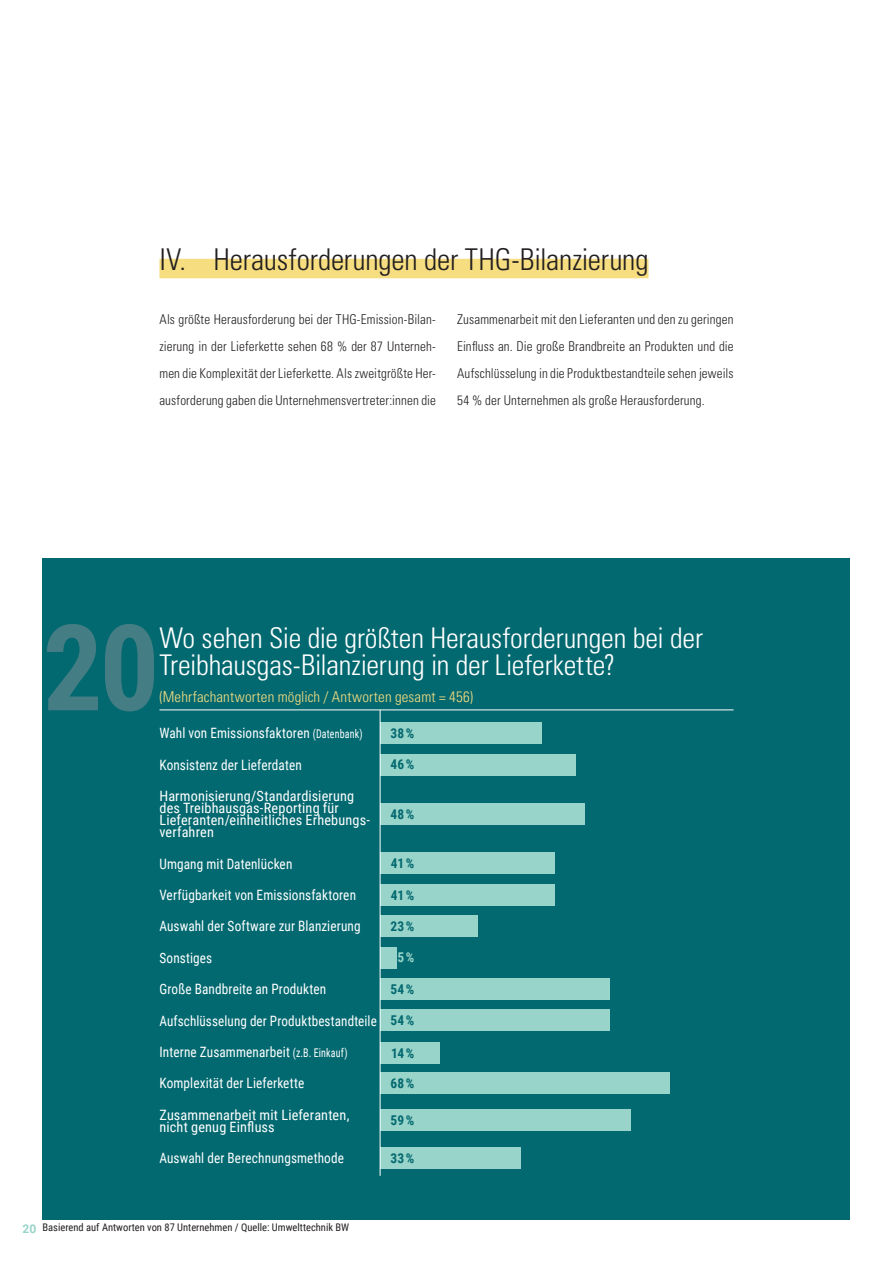
<style>
.page{position:relative;width:893px;height:1263px;background:#fff}
.page>*{position:absolute;margin:0;border:0;box-sizing:border-box;transform-origin:0 0}
.t1{font:700 119.85px "Roboto Condensed";color:#457d85}
.t2{font:300 condensed 30px "Univers LT Std";letter-spacing:-.005em;color:#231f20}
.t3{font:300 condensed 28.5px/27px "Univers LT Std";letter-spacing:-.005em;color:#fff}
.t4{font:300 condensed 15px "Univers LT Std";letter-spacing:.01em;color:#f6dd80}
.t5{font:14.25px "Roboto Condensed";letter-spacing:.01em;color:#fff;scale:.93 1}
.t6{font:14.25px/12px "Roboto Condensed";letter-spacing:.01em;color:#fff}
.t7{font:14.25px "Roboto Condensed";letter-spacing:.01em;color:#fff;scale:.92 1}
.t8{font:300 condensed 13.5px/27px "Univers LT Std";letter-spacing:.01em;color:#231f20;text-align:justify}
.t9{font:700 13.5px "Roboto Condensed";letter-spacing:.015em;color:#036970}
.t10{font:700 13.5px "Roboto Condensed";color:#98d4c9}
.t11{font:10.5px "Roboto Condensed";color:#231f20}
.s1{font-size:12px}
.s2{font-family:"Roboto";font-weight:700;font-size:12px;color:#98d4c9}
</style>
<div class="page">
<div style="left:159px;top:259px;width:489px;height:19px;background:#f6dd80"></div>
<div style="left:43px;top:558px;width:807px;height:662px;background:#036970"></div>
<div style="left:381px;top:723px;width:161px;height:21px;background:#98d4c9"></div>
<div style="left:381px;top:754px;width:195px;height:21px;background:#98d4c9"></div>
<div style="left:381px;top:803px;width:204px;height:22px;background:#98d4c9"></div>
<div style="left:381px;top:978px;width:229px;height:22px;background:#98d4c9"></div>
<div style="left:381px;top:1010px;width:229px;height:21px;background:#98d4c9"></div>
<div style="left:381px;top:1072px;width:289px;height:22px;background:#98d4c9"></div>
<div style="left:381px;top:1109px;width:250px;height:22px;background:#98d4c9"></div>
<div style="left:381px;top:1147px;width:140px;height:22px;background:#98d4c9"></div>
<div style="left:381px;top:853px;width:174px;height:21px;background:#98d4c9"></div>
<div style="left:381px;top:884px;width:174px;height:21px;background:#98d4c9"></div>
<div style="left:381px;top:916px;width:97px;height:21px;background:#98d4c9"></div>
<svg style="left:381px;top:1042px;width:59px;height:22px"></svg>
<svg style="left:381px;top:947px;width:16px;height:21px"></svg>
<hr style="left:380px;top:710px;width:1px;height:466px;background:#fff">
<hr style="left:159px;top:709px;width:574px;height:1px;background:#fff">
<h2 class="t2" style="left:159px;top:241px;width:491px">IV. Herausforderungen der THG-Bilanzierung</h2>
<p class="t8" style="left:159px;top:306px;width:278px">Als größte Herausforderung bei der THG-Emission-Bilan&shy;zierung in der Lieferkette sehen 68 % der 87 Unterneh&shy;men die Komplexität der Lieferkette. Als zweitgrößte Her&shy;ausforderung gaben die Unternehmensvertreter:innen die</p>
<p class="t8" style="left:457px;top:306px;width:278px">Zusammenarbeit mit den Lieferanten und den zu geringen Einfluss an. Die große Brandbreite an Produkten und die Aufschlüsselung in die Produktbestandteile sehen jeweils 54 % der Unternehmen als große Herausforderung.</p>
<h1 class="t1" style="left:43px;top:584px;width:118px">20</h1>
<h3 class="t3" style="left:159px;top:624px;width:545px">Wo sehen Sie die größten Herausforderungen bei der<br>Treibhausgas-Bilanzierung in der Lieferkette?</h3>
<p class="t4" style="left:159px;top:688px;width:315px">(Mehrfachantworten möglich / Antworten gesamt = 456)</p>
<p class="t5" style="left:159px;top:723px;width:220px">Wahl von Emissionsfaktoren <span class="s1">(Datenbank)</span></p>
<p class="t9" style="left:390px;top:724px;width:25px">38 %</p>
<p class="t9" style="left:390px;top:755px;width:26px">46 %</p>
<p class="t9" style="left:390px;top:805px;width:26px">48 %</p>
<p class="t5" style="left:159px;top:755px;width:155px">Konsistenz der Lieferdaten</p>
<p class="t6" style="left:159px;top:789px;width:212px">Harmonisierung/Standardisierung des Treibhausgas-Reporting für<br>Lieferanten/einheitliches Erhebungs&shy;verfahren</p>
<p class="t5" style="left:159px;top:853px;width:144px">Umgang mit Datenlücken</p>
<p class="t5" style="left:159px;top:885px;width:213px">Verfügbarkeit von Emissionsfaktoren</p>
<p class="t5" style="left:159px;top:916px;width:218px">Auswahl der Software zur Blanzierung</p>
<p class="t5" style="left:159px;top:948px;width:58px">Sonstiges</p>
<p class="t5" style="left:159px;top:979px;width:181px">Große Bandbreite an Produkten</p>
<p class="t7" style="left:159px;top:1010px;width:238px">Aufschlüsselung der Produktbestandteile</p>
<p class="t5" style="left:159px;top:1042px;width:204px">Interne Zusammenarbeit <span class="s1">(z.B. Einkauf)</span></p>
<p class="t5" style="left:159px;top:1073px;width:157px">Komplexität der Lieferkette</p>
<p class="t6" style="left:159px;top:1108px;width:192px">Zusammenarbeit mit Lieferanten, nicht genug Einfluss</p>
<p class="t5" style="left:159px;top:1148px;width:200px">Auswahl der Berechnungsmethode</p>
<p class="t9" style="left:391px;top:854px;width:25px">41 %</p>
<p class="t9" style="left:391px;top:885px;width:25px">41 %</p>
<p class="t9" style="left:390px;top:917px;width:26px">23 %</p>
<p class="t10" style="left:397px;top:948px;width:19px">5%</p>
<p class="t9" style="left:390px;top:979px;width:26px">54 %</p>
<p class="t9" style="left:390px;top:1011px;width:26px">54 %</p>
<p class="t9" style="left:391px;top:1044px;width:25px">14 %</p>
<p class="t9" style="left:390px;top:1074px;width:26px">68 %</p>
<p class="t9" style="left:391px;top:1111px;width:25px">59 %</p>
<p class="t9" style="left:390px;top:1148px;width:26px">33 %</p>
<p class="t11" style="left:23px;top:1220px;width:328px"><span class="s2">20</span> Basierend auf Antworten von 87 Unternehmen / Quelle: Umwelttechnik BW</p>
</div>
